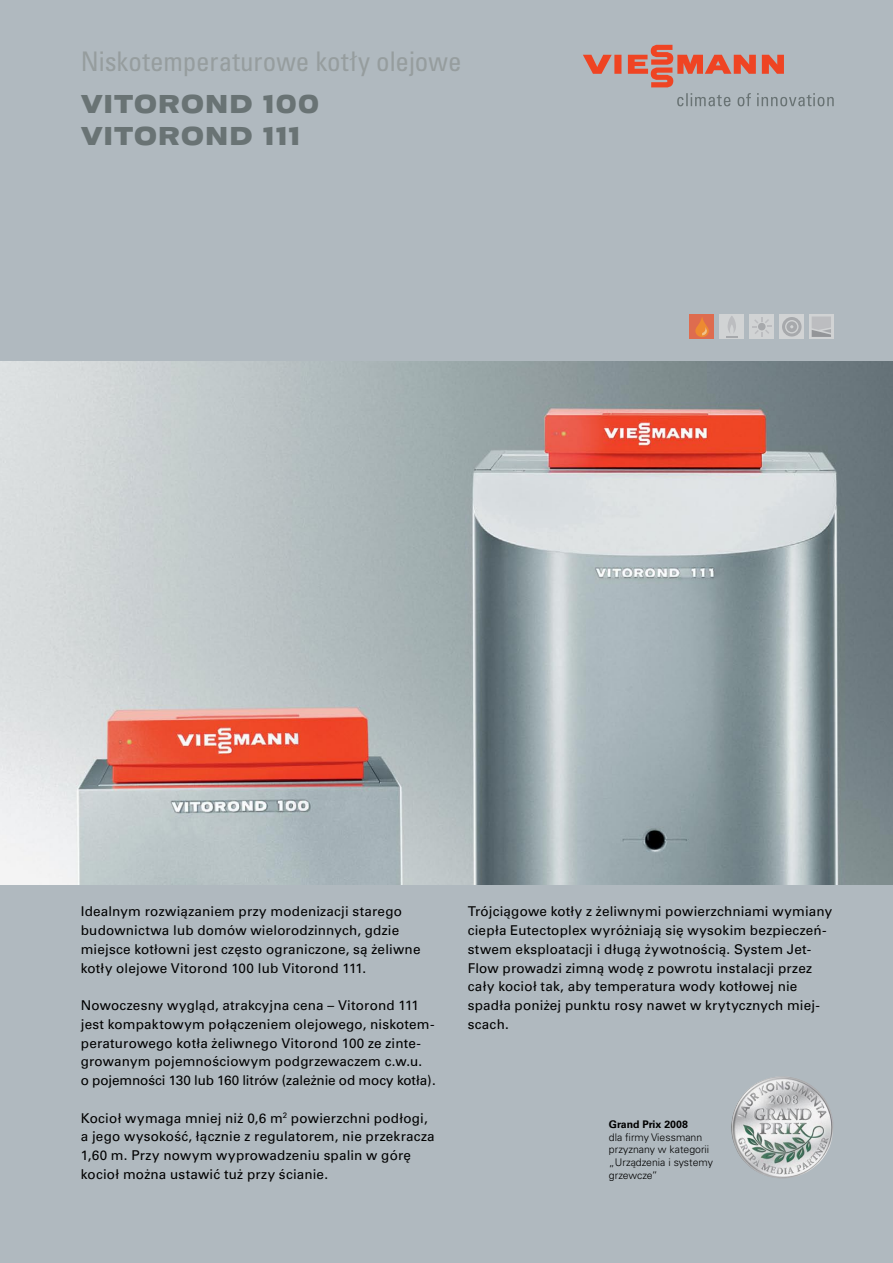
<style>
.page{position:relative;width:893px;height:1263px;background:#b0b9bf}
.page>*{position:absolute;margin:0;border:0;box-sizing:border-box;transform-origin:0 0}
.t1{font:condensed 27px "Univers CE";color:#969d9e}
.t2{font:27px "VIESSMANN Normal";color:#697374}
.t3{font:500 13.5px/18.8px "Univers CE";letter-spacing:.01em;color:#000}
.t4{font:300 10.5px/12.6px "Univers CE";color:#000}
.s1{font-weight:700}
</style>
<div class="page">
<svg style="left:583px;top:45px;width:251px;height:61px"></svg>
<div style="left:809px;top:315px;width:24px;height:24px;background:#d1d3d4"></div>
<svg style="left:812px;top:316px;width:19px;height:21px"></svg>
<div style="left:750px;top:315px;width:24px;height:24px;background:#d1d3d4"></div>
<svg style="left:752px;top:317px;width:19px;height:19px"></svg>
<div style="left:779px;top:315px;width:24px;height:24px;background:#d1d3d4"></div>
<svg style="left:782px;top:317px;width:19px;height:19px"></svg>
<div style="left:720px;top:315px;width:24px;height:24px;background:#d1d3d4"></div>
<svg style="left:726px;top:316px;width:12px;height:22px"></svg>
<div style="left:690px;top:315px;width:24px;height:24px;background:#de6c4f"></div>
<svg style="left:695px;top:317px;width:14px;height:20px"></svg>
<img style="left:731px;top:1077px;width:102px;height:101px">
<img style="left:0;top:361px;width:893px;height:524px">
<p class="t1" style="left:81px;top:47px;width:382px">Niskotemperaturowe kotły olejowe</p>
<p class="t2" style="left:81px;top:86px;width:241px">VITOROND 100</p>
<p class="t2" style="left:81px;top:118px;width:221px">VITOROND 111</p>
<p class="t3" style="left:81px;top:902px;width:341px">Idealnym rozwiązaniem przy modenizacji starego budownictwa lub domów wielorodzinnych, gdzie miejsce- kotłowni jest często ograniczone, są żeliwne kotły olejowe Vitorond 100 lub Vitorond 111.</p>
<p class="t3" style="left:81px;top:996px;width:357px">Nowoczesny wygląd, atrakcyjna cena – Vitorond- 111 jest kompaktowym połączeniem olejowego, niskotem&shy;peraturowego kotła żeliwnego Vitorond 100 ze zinte&shy;growanym pojemnościowym podgrzewaczem c.w.u.<br>o pojem- ności 130 lub 160 litrów (zależnie od mocy kotła).</p>
<p class="t3" style="left:81px;top:1109px;width:356px">Kocioł wymaga mniej niż 0,6 m<sup>2</sup> powierzchni podłogi, a jego wysokość, łącznie z regulatorem, nie przekracza 1,60 m. Przy nowym- wyprowadzeniu spalin w górę kocioł można ustawić tuż przy ścianie.</p>
<p class="t3" style="left:468px;top:902px;width:366px">Trójciągowe kotły z żeliwnymi powierzchniami wymiany ciepła- Eutectoplex wyróżniają się wysokim bezpieczeń&shy;stwem eksploatacji i długą żywotnością. System Jet-Flow prowadzi zimną wodę z powrotu instalacji przez cały kocioł tak, aby temperatura wody kotłowej nie spadła poniżej punktu rosy nawet w krytycznych miej&shy;scach.</p>
<p class="t4" style="left:609px;top:1118px;width:106px"><span class="s1">Grand Prix 2008<br></span>dla firmy Viessmann przyznany w kategorii „Urządzenia i systemy grzewcze”</p>
</div>
